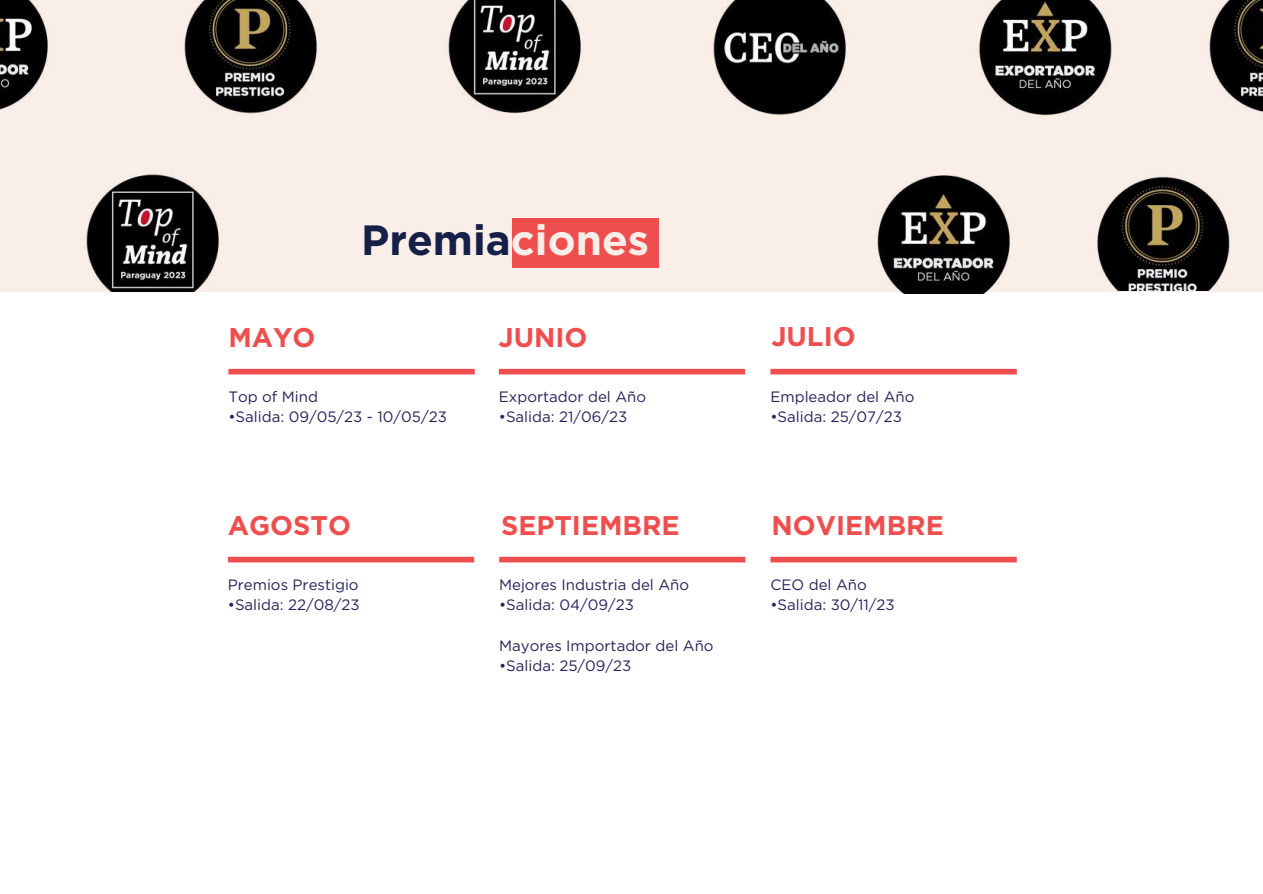
<style>
.page{position:relative;width:1263px;height:894px;background:#fff}
.page>*{position:absolute;margin:0;border:0;box-sizing:border-box;transform-origin:0 0}
.t1{font:700 42.15px "Gotham";color:#161f48}
.t2{font:700 27px "Gotham";color:#ee4e4e}
.t3{font:15px "Gotham";color:#23255a}
.s1{color:#faefe8}
</style>
<div class="page">
<div style="left:0;top:0;width:1262px;height:291px;background:#faefe8"></div>
<img style="left:86px;top:174px;width:133px;height:117px">
<img style="left:0;top:0;width:48px;height:110px">
<img style="left:869px;top:175px;width:151px;height:118px">
<img style="left:184px;top:0;width:133px;height:114px">
<img style="left:448px;top:0;width:133px;height:114px">
<img style="left:713px;top:0;width:133px;height:115px">
<img style="left:979px;top:0;width:133px;height:116px">
<img style="left:1209px;top:0;width:54px;height:117px">
<img style="left:1097px;top:176px;width:133px;height:115px">
<div style="left:512px;top:218px;width:146px;height:50px;background:#ee4e4e"></div>
<div style="left:228px;top:369px;width:247px;height:5px;background:#ee4e4e"></div>
<div style="left:499px;top:369px;width:246px;height:5px;background:#ee4e4e"></div>
<div style="left:770px;top:369px;width:247px;height:5px;background:#ee4e4e"></div>
<div style="left:228px;top:556px;width:246px;height:6px;background:#ee4e4e"></div>
<div style="left:770px;top:556px;width:247px;height:6px;background:#ee4e4e"></div>
<div style="left:499px;top:556px;width:246px;height:6px;background:#ee4e4e"></div>
<h1 class="t1" style="left:361px;top:221px;width:289px">Premia<span class="s1">ciones</span></h1>
<h2 class="t2" style="left:228px;top:326px;width:89px">MAYO</h2>
<h2 class="t2" style="left:498px;top:326px;width:90px">JUNIO</h2>
<h2 class="t2" style="left:771px;top:324px;width:86px">JULIO</h2>
<p class="t3" style="left:228px;top:390px;width:91px">Top of Mind</p>
<p class="t3" style="left:228px;top:410px;width:220px">•Salida: 09/05/23 - 10/05/23</p>
<p class="t3" style="left:499px;top:390px;width:149px">Exportador del Año</p>
<p class="t3" style="left:499px;top:410px;width:130px">•Salida: 21/06/23</p>
<p class="t3" style="left:770px;top:390px;width:145px">Empleador del Año</p>
<p class="t3" style="left:770px;top:410px;width:133px">•Salida: 25/07/23</p>
<h2 class="t2" style="left:228px;top:513px;width:125px">AGOSTO</h2>
<h2 class="t2" style="left:501px;top:513px;width:180px">SEPTIEMBRE</h2>
<h2 class="t2" style="left:772px;top:513px;width:174px">NOVIEMBRE</h2>
<p class="t3" style="left:228px;top:577px;width:132px">Premios Prestigio</p>
<p class="t3" style="left:228px;top:598px;width:133px">•Salida: 22/08/23</p>
<p class="t3" style="left:499px;top:577px;width:191px">Mejores Industria del Año</p>
<p class="t3" style="left:499px;top:598px;width:136px">•Salida: 04/09/23</p>
<p class="t3" style="left:499px;top:638px;width:216px">Mayores Importador del Año</p>
<p class="t3" style="left:499px;top:658px;width:134px">•Salida: 25/09/23</p>
<p class="t3" style="left:770px;top:577px;width:98px">CEO del Año</p>
<p class="t3" style="left:770px;top:598px;width:126px">•Salida: 30/11/23</p>
</div>
